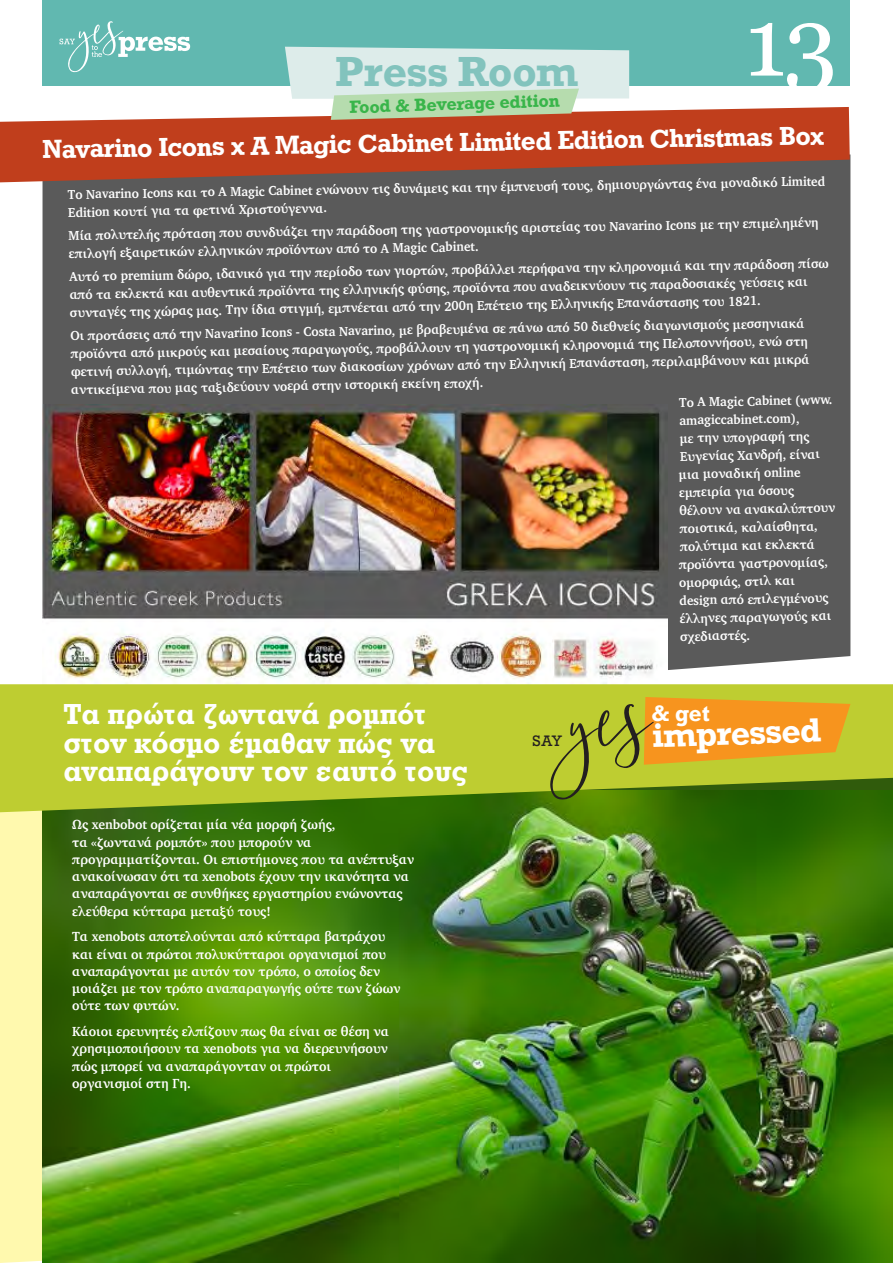
<style>
.page{position:relative;width:893px;height:1263px;background:#fff}
.page>*{position:absolute;margin:0;border:0;box-sizing:border-box;transform-origin:0 0}
.t1{font:97.5px "Georgia";color:#fff}
.t2{font:700 39.6px "Rockwell";color:#82c3bd}
.t3{font:700 31.5px "Rockwell";color:#fff}
.t4{font:30px/28.5px "UB Rockwell Bold";letter-spacing:.015em;color:#fff}
.t5{font:27px "UB Rockwell Bold";color:#fff}
.t6{font:700 21px "Rockwell";color:#fff}
.t7{font:700 16.65px "Rockwell";color:#39b54a}
.t8{font:14.25px "Rockwell";color:#231f20}
.t9{font:700 13.5px/17.2px "Charter";letter-spacing:-.005em;color:#fff;scale:.95 1}
.t10{font:700 13.2px/18px "Charter";color:#fff;scale:.95 1}
</style>
<div class="page">
<div style="left:43px;top:0;width:807px;height:85px;background:#61b8b0"></div>
<svg style="left:60px;top:21px;width:130px;height:51px"></svg>
<div style="left:0;top:812px;width:43px;height:451px;background:#fff9ae"></div>
<img style="left:43px;top:812px;width:850px;height:451px">
<div style="left:43px;top:182px;width:807px;height:488px;background:#5a5a5a"></div>
<svg style="left:0;top:107px;width:850px;height:75px;fill:#c03e1c"></svg>
<img style="left:43px;top:404px;width:624px;height:280px">
<svg style="left:285px;top:47px;width:344px;height:73px"></svg>
<svg style="left:0;top:684px;width:893px;height:128px;fill:#becd31"></svg>
<svg style="left:550px;top:697px;width:300px;height:103px"></svg>
<h2 class="t2" style="left:335px;top:46px;width:245px">Press Room</h2>
<p class="t7" style="left:349px;top:97px;width:212px;rotate:-2deg">Food &amp; Beverage edition</p>
<h1 class="t1" style="left:744px;top:-29px;width:95px">13</h1>
<h3 class="t5" style="left:42px;top:134px;width:783px;rotate:-1deg">Navarino Icons x A Magic Cabinet Limited Edition Christmas Box</h3>
<p class="t10" style="left:68px;top:185px;width:799px;rotate:-1deg">Το Navarino Icons και το A Magic Cabinet ενώνουν τις δυνάμεις και την έμπνευσή τους, δημιουργώντας ένα μοναδικό Limited<br>Edition κουτί για τα φετινά Χριστούγεννα.</p>
<p class="t10" style="left:68px;top:226px;width:791px;rotate:-1deg">Μία πολυτελής πρόταση που συνδυάζει την παράδοση της γαστρονομικής αριστείας του Navarino Icons με την επιμελημένη επιλογή εξαιρετικών ελληνικών προϊόντων από το A Magic Cabinet.</p>
<p class="t10" style="left:69px;top:267px;width:801px;rotate:-1deg">Αυτό το premium δώρο, ιδανικό για την περίοδο των γιορτών, προβάλλει περήφανα την κληρονομιά και την παράδοση πίσω από τα εκλεκτά και αυθεντικά προϊόντα της ελληνικής φύσης, προϊόντα που αναδεικνύουν τις παραδοσιακές γεύσεις και συνταγές της χώρας μας. Την ίδια στιγμή, εμπνέεται από την 200η Επέτειο της Ελληνικής Επανάστασης του 1821.</p>
<p class="t10" style="left:70px;top:327px;width:779px;rotate:-1deg">Οι προτάσεις από την Νavarino Icons - Costa Navarino, με βραβευμένα σε πάνω από 50 διεθνείς διαγωνισμούς μεσσηνιακά προϊόντα από μικρούς και μεσαίους παραγωγούς, προβάλλουν τη γαστρονομική κληρονομιά της Πελοποννήσου, ενώ στη φετινή συλλογή, τιμώντας την Επέτειο των διακοσίων χρόνων από την Ελληνική Επανάσταση, περιλαμβάνουν και μικρά αντικείμενα που μας ταξιδεύουν νοερά στην ιστορική εκείνη εποχή.</p>
<p class="t10" style="left:676px;top:393px;width:167px;rotate:-1deg">Το A Magic Cabinet (www. amagiccabinet.com),<br>με την υπογραφή της<br>Ευγενίας Χανδρή, είναι μια μοναδική online εμπειρία για όσους θέλουν να ανακαλύπτουν ποιοτικά, καλαίσθητα, πολύτιμα και εκλεκτά προϊόντα γαστρονομίας, ομορφιάς, στιλ και<br>design από επιλεγμένους έλληνες παραγωγούς και σχεδιαστές.</p>
<h3 class="t4" style="left:64px;top:699px;width:406px">Τα πρώτα ζωντανά ρομπότ στον κόσμο έμαθαν πώς να αναπαράγουν τον εαυτό τους</h3>
<h3 class="t6" style="left:652px;top:699px;width:60px">&amp; get</h3>
<h3 class="t3" style="left:651px;top:715px;width:171px;rotate:-2deg">impressed</h3>
<p class="t8" style="left:532px;top:732px;width:32px">SAY</p>
<p class="t9" style="left:72px;top:816px;width:361px">Ως xenbobot ορίζεται μία νέα μορφή ζωής,<br>τα «ζωντανά ρομπότ» που μπορούν να προγραμματίζονται. Οι επιστήμονες που τα ανέπτυξαν ανακοίνωσαν ότι τα xenobots έχουν την ικανότητα να αναπαράγονται σε συνθήκες εργαστηρίου ενώνοντας ελεύθερα κύτταρα μεταξύ τους!</p>
<p class="t9" style="left:72px;top:928px;width:347px">Τα xenobots αποτελούνται από κύτταρα βατράχου και είναι οι πρώτοι πολυκύτταροι οργανισμοί που αναπαράγονται με αυτόν τον τρόπο, ο οποίος δεν μοιάζει με τον τρόπο αναπαραγωγής ούτε των ζώων ούτε των φυτών.</p>
<p class="t9" style="left:72px;top:1023px;width:335px">Κάοιοι ερευνητές ελπίζουν πως θα είναι σε θέση να χρησιμοποιήσουν τα xenobots για να διερευνήσουν πώς μπορεί να αναπαράγονταν οι πρώτοι οργανισμοί στη Γη.</p>
</div>
